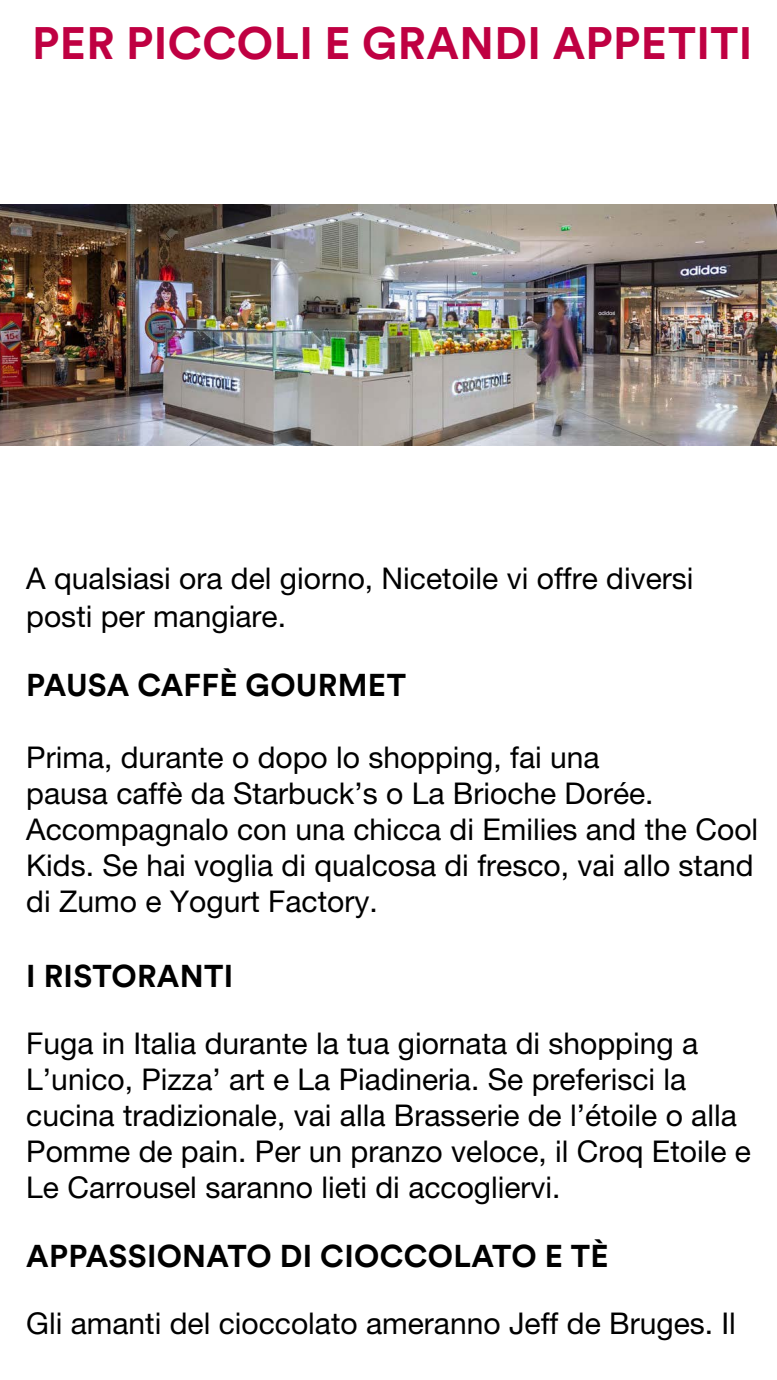
<style>
.page{position:relative;width:777px;height:1380px;background:#fff}
.page>*{position:absolute;margin:0;border:0;box-sizing:border-box;transform-origin:0 0}
.t1{font:700 45px "Circular Std";letter-spacing:.01em;color:#bf0042}
.t2{font:700 31.25px "Circular Std";letter-spacing:.01em;color:#000}
.t3{font:30px/36px "Helvetica Neue LT Pro";color:#000}
</style>
<div class="page">
<img style="left:0;top:204px;width:776px;height:241px">
<h1 class="t1" style="left:32px;top:14px;width:721px">PER PICCOLI E GRANDI APPETITI</h1>
<p class="t3" style="left:26px;top:560px;width:668px;line-height:37.5px">A qualsiasi ora del giorno, Nicetoile vi offre diversi posti per mangiare.</p>
<p class="t2" style="left:26px;top:664px;width:381px">PAUSA CAFFÈ GOURMET</p>
<p class="t3" style="left:26px;top:739px;width:733px">Prima, durante o dopo lo shopping, fai una<br>pausa caffè da Starbuck’s o La Brioche Dorée.<br>Accompagnalo con una chicca di Emilies and the Cool Kids. Se hai voglia di qualcosa di fresco, vai allo stand di Zumo e Yogurt Factory.</p>
<p class="t2" style="left:26px;top:955px;width:208px">I RISTORANTI</p>
<p class="t3" style="left:26px;top:1025px;width:725px">Fuga in Italia durante la tua giornata di shopping a L’unico, Pizza’ art e La Piadineria. Se preferisci la cucina tradizionale, vai alla Brasserie de l’étoile o alla Pomme de pain. Per un pranzo veloce, il Croq Etoile e Le Carrousel saranno lieti di accogliervi.</p>
<p class="t2" style="left:26px;top:1235px;width:583px">APPASSIONATO DI CIOCCOLATO E TÈ</p>
<p class="t3" style="left:26px;top:1305px;width:710px">Gli amanti del cioccolato ameranno Jeff de Bruges. Il</p>
</div>
